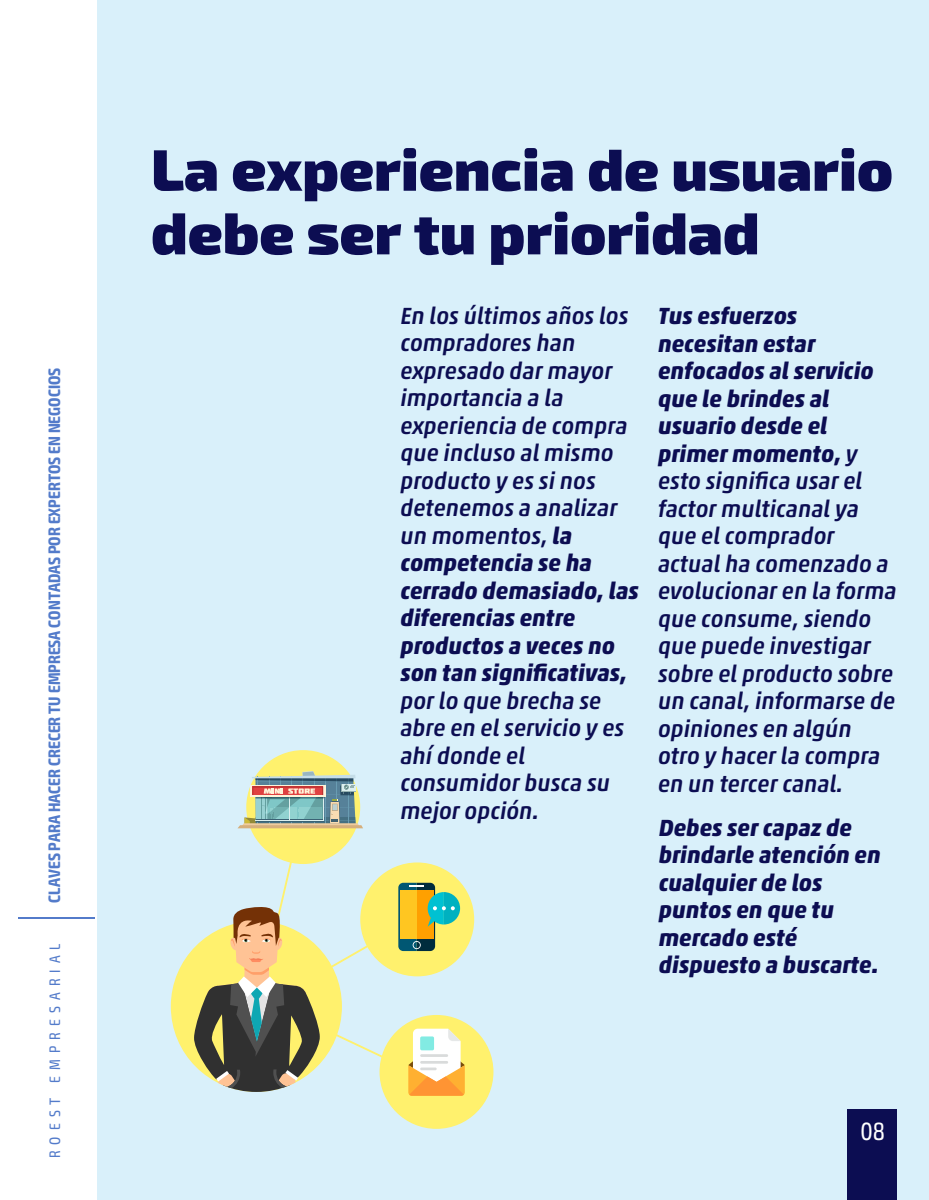
<style>
.page{position:relative;width:929px;height:1200px;background:#fff}
.page>*{position:absolute;margin:0;border:0;box-sizing:border-box;transform-origin:0 0}
.t1{font:900 58.56px/63.6px "Exo 2";color:#0c0d52}
.t2{font:condensed 25px "Exo 2";color:#fff}
.t3{font:italic 500 23.75px/27.5px "Akko Pro";color:#0c0d52}
.t4{font:italic 700 23.75px/27.5px "Akko Pro";color:#0c0d52}
.t5{font:700 condensed 16.56px "Exo 2";color:#537bca}
.t6{font:condensed 15.12px "Exo 2";letter-spacing:.4em;color:#537bca}
.s1{font-weight:700}
</style>
<div class="page">
<hr style="left:18px;top:917px;width:77px;height:2px;background:#537bca">
<div style="left:98px;top:0;width:831px;height:1200px;background:#d9f0fa"></div>
<div style="left:847px;top:1110px;width:49px;height:90px;background:#0c0d52"></div>
<div style="left:246px;top:750px;width:114px;height:114px;background:#fff16d;border-radius:50%"></div>
<div style="left:360px;top:862px;width:114px;height:114px;background:#fff16d;border-radius:50%"></div>
<div style="left:379px;top:1015px;width:114px;height:114px;background:#fff16d;border-radius:50%"></div>
<svg style="left:238px;top:771px;width:125px;height:57px"></svg>
<div style="left:171px;top:921px;width:171px;height:171px;background:#fff16d;border-radius:50%"></div>
<svg style="left:194px;top:850px;width:271px;height:246px"></svg>
<p class="t5" style="left:45px;top:903px;width:536px;rotate:-90deg">CLAVES PARA HACER CRECER TU EMPRESA CONTADAS POR EXPERTOS EN NEGOCIOS</p>
<p class="t6" style="left:46px;top:1158px;width:216px;rotate:-90deg">ROEST EMPRESARIAL</p>
<h1 class="t1" style="left:151px;top:134px;width:743px">La experiencia de usuario debe ser tu prioridad</h1>
<p class="t3" style="left:400px;top:301px;width:240px">En los últimos años los compradores han expresado dar mayor importancia a la experiencia de compra que incluso al mismo producto y es si nos detenemos a analizar un momentos, <span class="s1">la competencia se ha cerrado demasiado, las diferencias entre productos a veces no son tan significativas,</span></p>
<p class="t3" style="left:400px;top:686px;width:225px">por lo que brecha se abre en el servicio y es ahí donde el consumidor busca su mejor opción.</p>
<p class="t3" style="left:658px;top:302px;width:240px"><span class="s1">Tus esfuerzos necesitan estar enfocados al servicio que le brindes al usuario desde el primer momento,</span> y esto significa usar el factor multicanal ya que el comprador actual ha comenzado a evolucionar en la forma que consume, siendo que puede investigar sobre el producto sobre un canal, informarse de opiniones en algún otro y hacer la compra en un tercer canal.</p>
<p class="t4" style="left:659px;top:813px;width:223px">Debes ser capaz de brindarle atención en cualquier de los puntos en que tu mercado esté dispuesto a buscarte.</p>
<p class="t2" style="left:860px;top:1116px;width:26px">08</p>
</div>
